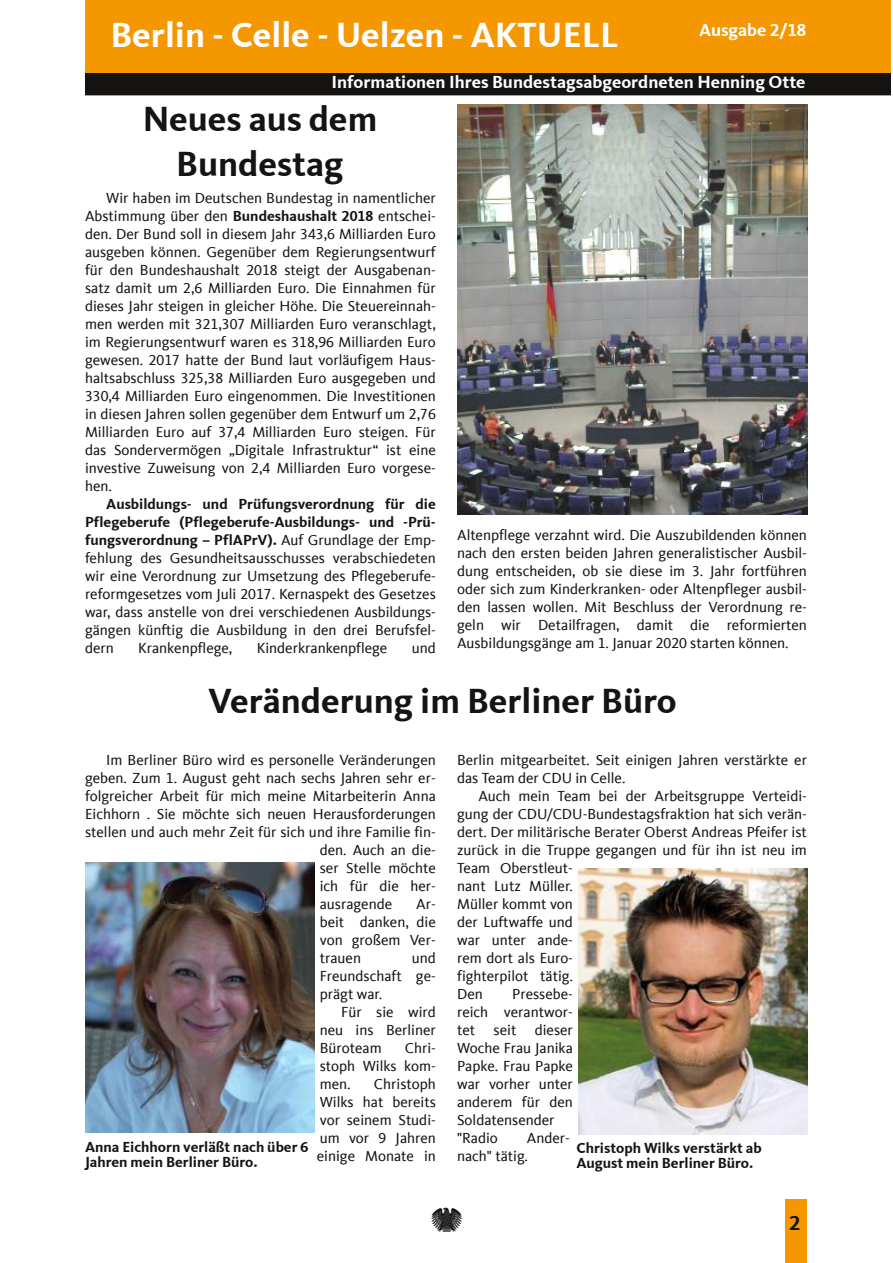
<style>
.page{position:relative;width:893px;height:1263px;background:#fff}
.page>*{position:absolute;margin:0;border:0;box-sizing:border-box;transform-origin:0 0}
.t1{font:700 36px/45px "CDU Kievit Tab";color:#161413;text-align:center}
.t2{font:700 36px "CDU Kievit Tab";color:#fff}
.t3{font:700 21px "CDU Kievit Tab";color:#161413}
.t4{font:700 18px "CDU Kievit Tab";color:#fff}
.t5{font:15px/18px "CDU Kievit Tab";color:#161413;text-align:justify}
.t6{font:700 15px/15px "CDU Kievit Tab";color:#161413}
.s1{font-weight:700}
</style>
<div class="page">
<div style="left:85px;top:0;width:806px;height:95px;background:#f49700"></div>
<div style="left:85px;top:73px;width:806px;height:22px;background:#161413"></div>
<div style="left:785px;top:1199px;width:21px;height:64px;background:#f49700"></div>
<img style="left:457px;top:104px;width:351px;height:410px">
<img style="left:578px;top:868px;width:230px;height:267px">
<img style="left:85px;top:862px;width:230px;height:270px">
<h1 class="t2" style="left:111px;top:22px;width:510px">Berlin - Celle - Uelzen - AKTUELL</h1>
<p class="t4" style="left:331px;top:76px;width:476px">Informationen Ihres Bundestagsabgeordneten Henning Otte</p>
<p class="t4" style="left:699px;top:24px;width:109px">Ausgabe 2/18</p>
<h1 class="t1" style="left:143px;top:100px;width:236px">Neues aus dem<br>Bundestag</h1>
<p class="t5" style="left:85px;top:189px;width:352px;text-indent:21px">Wir haben im Deutschen Bundestag in namentlicher Abstimmung über den <span class="s1">Bundeshaushalt 2018</span> entschei&shy;den. Der Bund soll in diesem Jahr 343,6 Milliarden Euro ausgeben können. Gegenüber dem Regierungsentwurf für den Bundeshaushalt 2018 steigt der Ausgabenan&shy;satz damit um 2,6 Milliarden Euro. Die Einnahmen für dieses Jahr steigen in gleicher Höhe. Die Steuereinnah&shy;men werden mit 321,307 Milliarden Euro veranschlagt, im Regierungsentwurf waren es 318,96 Milliarden Euro gewesen. 2017 hatte der Bund laut vorläufigem Haus&shy;haltsabschluss 325,38 Milliarden Euro ausgegeben und 330,4 Milliarden Euro eingenommen. Die Investitionen in diesen Jahren sollen gegenüber dem Entwurf um 2,76<br>Milliarden Euro auf 37,4 Milliarden Euro steigen. Für das Sondervermögen „Digitale Infrastruktur“ ist eine investive Zuweisung von 2,4 Milliarden Euro vorgese&shy;hen.</p>
<p class="t5" style="left:85px;top:495px;width:352px;text-indent:21px"><span class="s1">Ausbildungs- und Prüfungsverordnung für die Pflegeberufe (Pflegeberufe-Ausbildungs- und -Prü&shy;fungsverordnung – PflAPrV).</span> Auf Grundlage der Emp&shy;fehlung des Gesundheitsausschusses verabschiedeten wir eine Verordnung zur Umsetzung des Pflegeberufe&shy;reformgesetzes vom Juli 2017. Kernaspekt des Gesetzes war, dass anstelle von drei verschiedenen Ausbildungs&shy;gängen künftig die Ausbildung in den drei Berufsfel&shy;dern</p>
<p class="t5" style="left:138px;top:639px;width:96px">Krankenpflege,</p>
<p class="t5" style="left:257px;top:639px;width:132px">Kinderkrankenpflege</p>
<p class="t5" style="left:412px;top:639px;width:26px">und</p>
<p class="t5" style="left:457px;top:526px;width:351px">Altenpflege verzahnt wird. Die Auszubildenden können nach den ersten beiden Jahren generalistischer Ausbil&shy;dung entscheiden, ob sie diese im 3. Jahr fortführen oder sich zum Kinderkranken- oder Altenpfleger ausbil&shy;den lassen wollen. Mit Beschluss der Verordnung re&shy;geln wir Detailfragen, damit die reformierten Ausbildungsgänge am 1. Januar 2020 starten können.</p>
<h1 class="t1" style="left:208px;top:681px;width:470px">Veränderung im Berliner Büro</h1>
<p class="t5" style="left:106px;top:751px;width:331px">Im Berliner Büro wird es personelle Veränderungen</p>
<p class="t5" style="left:85px;top:769px;width:352px">geben. Zum 1. August geht nach sechs Jahren sehr er-</p>
<p class="t5" style="left:85px;top:787px;width:352px">folgreicher Arbeit für mich meine Mitarbeiterin Anna</p>
<p class="t5" style="left:85px;top:805px;width:352px">Eichhorn . Sie möchte sich neuen Herausforderungen</p>
<p class="t5" style="left:85px;top:823px;width:352px">stellen und auch mehr Zeit für sich und ihre Familie fin-</p>
<p class="t5" style="left:320px;top:841px;width:118px">den. Auch an die-</p>
<p class="t5" style="left:320px;top:859px;width:118px">ser Stelle möchte</p>
<p class="t5" style="left:320px;top:877px;width:118px">ich für die her-</p>
<p class="t5" style="left:320px;top:895px;width:74px">ausragende</p>
<p class="t5" style="left:320px;top:895px;width:118px;text-indent:96px">Ar&shy;beit danken, die von großem Ver&shy;trauen</p>
<p class="t5" style="left:320px;top:949px;width:118px;text-indent:92px">und Freundschaft ge&shy;prägt war.</p>
<p class="t5" style="left:320px;top:1003px;width:118px;text-indent:21px">Für sie wird neu ins Berliner Büroteam</p>
<p class="t5" style="left:320px;top:1039px;width:118px;text-indent:85px">Chri&shy;stoph Wilks kom&shy;men.</p>
<p class="t5" style="left:317px;top:1075px;width:121px;text-indent:57px">Christoph Wilks hat bereits vor seinem Studi&shy;um vor 9 Jahren einige Monate in</p>
<p class="t6" style="left:85px;top:1141px;width:225px">Anna Eichhorn verläßt nach über 6<br>Jahren mein Berliner Büro.</p>
<p class="t5" style="left:457px;top:751px;width:351px">Berlin mitgearbeitet. Seit einigen Jahren verstärkte er das Team der CDU in Celle.</p>
<p class="t5" style="left:457px;top:787px;width:351px;text-align:left;text-indent:21px">Auch mein Team bei der Arbeitsgruppe Verteidi&shy;gung der CDU/CDU-Bundestagsfraktion hat sich verän&shy;dert. Der militärische Berater Oberst Andreas Pfeifer ist zurück in die Truppe gegangen und für ihn ist neu im<br>Team Oberstleut-<br>nant Lutz Müller.<br>Müller kommt von<br>der Luftwaffe und<br>war unter ande-<br>rem dort als Euro-<br>fighterpilot tätig.<br>Den</p>
<p class="t5" style="left:457px;top:985px;width:117px;text-align:left;text-indent:55px">Pressebe&shy;reich verantwor&shy;tet seit dieser<br>Woche Frau Janika<br>Papke. Frau Papke war vorher unter anderem für den<br>Soldatensender "Radio</p>
<p class="t5" style="left:457px;top:1129px;width:114px;text-indent:70px">Ander&shy;nach" tätig.</p>
<p class="t6" style="left:576px;top:1142px;width:187px">Christoph Wilks verstärkt ab<br>August mein Berliner Büro.</p>
<h2 class="t3" style="left:789px;top:1216px;width:12px">2</h2>
</div>
